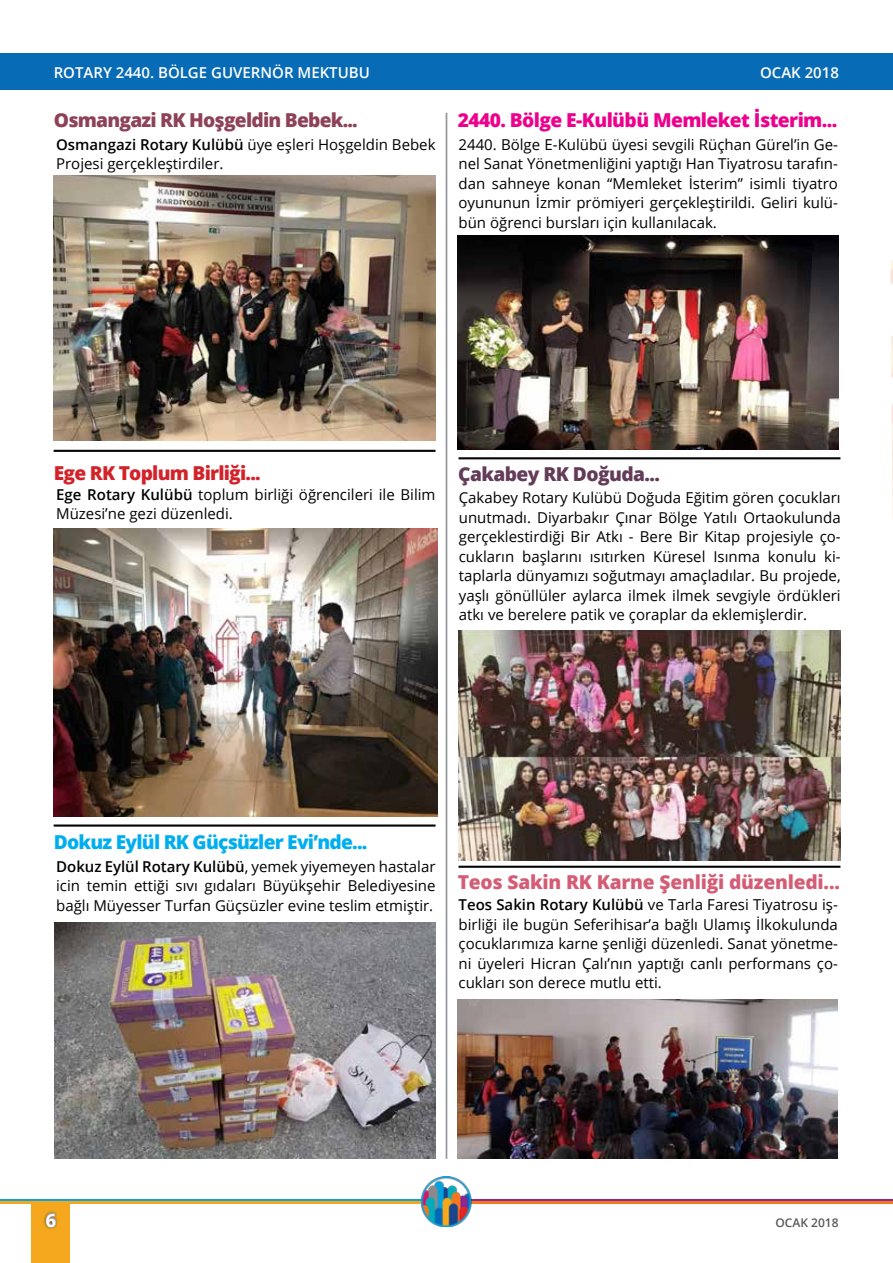
<style>
.page{position:relative;width:893px;height:1263px;background:#fff}
.page>*{position:absolute;margin:0;border:0;box-sizing:border-box;transform-origin:0 0}
.t1{font:800 19.2px "Open Sans";letter-spacing:-.03em;color:#ec008c}
.t2{font:800 19.2px "Open Sans";letter-spacing:-.01em;color:#d45d76}
.t3{font:800 19.2px "Open Sans";letter-spacing:-.04em;color:#00aeef}
.t4{font:800 19.2px "Open Sans";letter-spacing:-.04em;color:#8e4259}
.t5{font:800 19.2px "Open Sans";letter-spacing:-.04em;color:#d2232a}
.t6{font:800 19.2px "Open Sans";letter-spacing:-.03em;color:#633c58}
.t7{font:700 18px "Open Sans";color:#fff}
.t8{font:15px/19.5px "Open Sans";color:#000;text-align:justify}
.t9{font:600 15px "Open Sans";color:#fff}
.t10{font:600 12px "Open Sans";color:#58595b}
.s1{font-weight:600}
</style>
<div class="page">
<div style="left:0;top:53px;width:893px;height:36px;background:#086bb5"></div>
<hr style="left:0;top:1199px;width:422px;height:2px;background:#11a1dc">
<hr style="left:469px;top:1199px;width:424px;height:2px;background:#8f278c">
<hr style="left:0;top:1201px;width:422px;height:3px;background:#f5a81d">
<hr style="left:469px;top:1201px;width:424px;height:3px;background:#f47721">
<img style="left:421px;top:1177px;width:51px;height:49px">
<div style="left:32px;top:1203px;width:38px;height:60px;background:#f5a81d"></div>
<div style="left:42px;top:1210px;width:17px;height:20px;background:#000;opacity:.51"></div>
<svg style="left:45px;top:1212px;width:12px;height:16px"></svg>
<hr style="left:446px;top:113px;width:1px;height:1046px;background:#939598">
<img style="left:54px;top:175px;width:382px;height:265px">
<img style="left:54px;top:528px;width:384px;height:288px">
<img style="left:54px;top:922px;width:382px;height:237px">
<img style="left:458px;top:236px;width:380px;height:214px">
<img style="left:458px;top:999px;width:380px;height:160px">
<img style="left:889px;top:89px;width:4px;height:430px">
<img style="left:459px;top:630px;width:381px;height:230px">
<p class="t9" style="left:54px;top:62px;width:318px">ROTARY 2440. BÖLGE GUVERNÖR MEKTUBU</p>
<p class="t9" style="left:760px;top:62px;width:80px">OCAK 2018</p>
<p class="t4" style="left:54px;top:106px;width:305px">Osmangazi RK Hoşgeldin Bebek...</p>
<p class="t1" style="left:458px;top:106px;width:381px">2440. Bölge E-Kulübü Memleket İsterim...</p>
<p class="t8" style="left:56px;top:134px;width:381px"><span class="s1">Osmangazi Rotary Kulübü</span> üye eşleri Hoşgeldin Bebek<br>Projesi gerçekleştirdiler.</p>
<p class="t8" style="left:459px;top:134px;width:381px">2440. Bölge E-Kulübü üyesi sevgili Rüçhan Gürel’in Ge&shy;nel Sanat Yönetmenliğini yaptığı Han Tiyatrosu tarafın&shy;dan sahneye konan “Memleket İsterim” isimli tiyatro oyununun İzmir prömiyeri gerçekleştirildi. Geliri kulü&shy;bün öğrenci bursları için kullanılacak.</p>
<p class="t5" style="left:54px;top:459px;width:208px">Ege RK Toplum Birliği...</p>
<p class="t8" style="left:56px;top:484px;width:381px"><span class="s1">Ege Rotary Kulübü</span> toplum birliği öğrencileri ile Bilim<br>Müzesi’ne gezi düzenledi.</p>
<p class="t6" style="left:458px;top:459px;width:203px">Çakabey RK Doğuda...</p>
<p class="t8" style="left:459px;top:488px;width:383px">Çakabey Rotary Kulübü Doğuda Eğitim gören çocukları unutmadı. Diyarbakır Çınar Bölge Yatılı Ortaokulunda gerçeklestirdiği Bir Atkı - Bere Bir Kitap projesiyle ço&shy;cukların başlarını ısıtırken Küresel Isınma konulu ki&shy;taplarla dünyamızı soğutmayı amaçladılar. Bu projede, yaşlı gönüllüler aylarca ilmek ilmek sevgiyle ördükleri atkı ve berelere patik ve çoraplar da eklemişlerdir.</p>
<p class="t3" style="left:54px;top:827px;width:315px">Dokuz Eylül RK Güçsüzler Evi’nde...</p>
<p class="t8" style="left:56px;top:856px;width:381px"><span class="s1">Dokuz Eylül Rotary Kulübü</span>, yemek yiyemeyen hastalar icin temin ettiği sıvı gıdaları Büyükşehir Belediyesine bağlı Müyesser Turfan Güçsüzler evine teslim etmiştir.</p>
<p class="t2" style="left:458px;top:867px;width:384px">Teos Sakin RK Karne Şenliği düzenledi...</p>
<p class="t8" style="left:459px;top:894px;width:381px"><span class="s1">Teos Sakin Rotary Kulübü</span> ve Tarla Faresi Tiyatrosu iş&shy;birliği ile bugün Seferihisar’a bağlı Ulamış İlkokulunda çocuklarımıza karne şenliği düzenledi. Sanat yönetme&shy;ni üyeleri Hicran Çalı’nın yaptığı canlı performans ço&shy;cukları son derece mutlu etti.</p>
<p class="t7" style="left:46px;top:1207px;width:12px">6</p>
<p class="t10" style="left:775px;top:1214px;width:65px">OCAK 2018</p>
</div>
